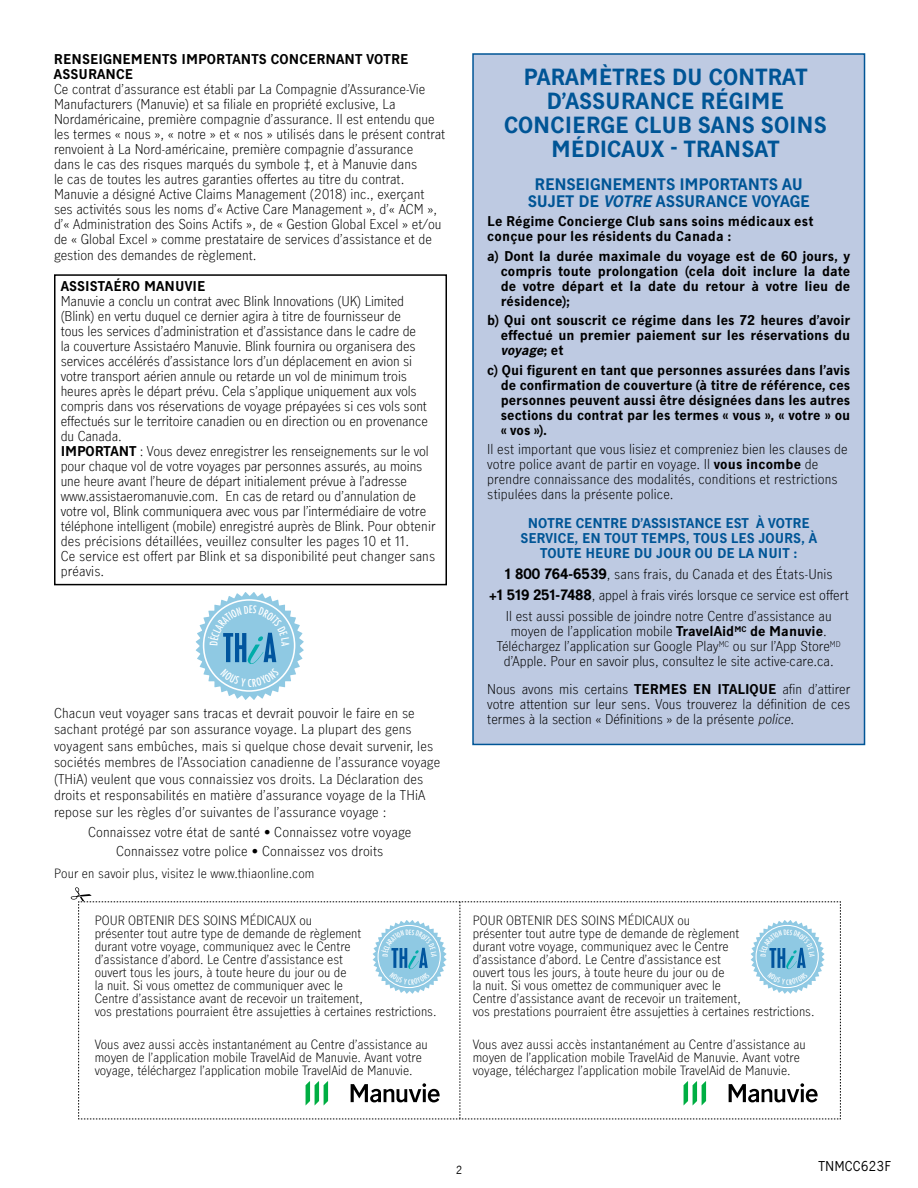
<style>
.page{position:relative;width:918px;height:1188px;background:#fff}
.page>*{position:absolute;margin:0;border:0;box-sizing:border-box;transform-origin:0 0}
.t1{font:700 21px/24px "Manulife JH Sans";color:#005596;text-align:center}
.t2{font:700 15px/16.5px "Manulife JH Sans";letter-spacing:-.01em;color:#005596;text-align:center}
.t3{font:300 12.75px/15px "Manulife JH Sans";color:#000}
.t4{font:700 12.75px/15px "Manulife JH Sans";color:#000;text-align:justify}
.t5{font:700 12.75px/15px "Manulife JH Sans";color:#005596;text-align:center}
.t6{font:12.75px "Manulife JH Sans";color:#000}
.t7{font:300 12px/13px "Manulife JH Sans";color:#000}
.t8{font:10.5px "Manulife JH Sans";color:#000}
.s1{font-weight:700}
.s2{font-style:italic}
.s3{font-weight:700;font-size:13.5px}
</style>
<div class="page">
<div style="left:473px;top:54px;width:392px;height:690px;background:#becae2"></div>
<div style="left:472px;top:53px;width:393px;height:692px;border:2px solid #005596"></div>
<div style="left:54px;top:274px;width:393px;height:311px;border:2px solid #000"></div>
<svg style="left:196px;top:592px;width:108px;height:108px"></svg>
<svg style="left:71px;top:887px;width:770px;height:233px"></svg>
<p class="t4" style="left:54px;top:52px;width:356px">RENSEIGNEMENTS IMPORTANTS CONCERNANT VOTRE<br>ASSURANCE</p>
<p class="t3" style="left:54px;top:82px;width:393px">Ce contrat d’assurance est établi par La Compagnie d’Assurance-Vie Manufacturers (Manuvie) et sa filiale en propriété exclusive, La Nordaméricaine, première compagnie d’assurance. Il est entendu que les termes « nous », « notre » et « nos » utilisés dans le présent contrat renvoient à La Nord-américaine, première compagnie d’assurance<br>dans le cas des risques marqués du symbole , et à Manuvie dans<br>le cas de toutes les autres garanties offertes au titre du contrat.<br>Manuvie a désigné Active Claims Management (2018) inc., exerçant ses activités sous les noms d’« Active Care Management », d’« ACM », d’« Administration des Soins Actifs », de « Gestion Global Excel » et/ou de « Global Excel » comme prestataire de services d’assistance et de gestion des demandes de règlement.</p>
<p class="t3" style="left:304px;top:157px;width:8px">‡</p>
<p class="t4" style="left:61px;top:278px;width:146px">ASSISTAÉRO MANUVIE</p>
<p class="t3" style="left:61px;top:293px;width:376px">Manuvie a conclu un contrat avec Blink Innovations (UK) Limited (Blink) en vertu duquel ce dernier agira à titre de fournisseur de<br>tous les services d’administration et d’assistance dans le cadre de<br>la couverture Assistaéro Manuvie. Blink fournira ou organisera des services accélérés d’assistance lors d’un déplacement en avion si votre transport aérien annule ou retarde un vol de minimum trois heures après le départ prévu. Cela s’applique uniquement aux vols compris dans vos réservations de voyage prépayées si ces vols sont effectués sur le territoire canadien ou en direction ou en provenance du Canada.<br><span class="s1">IMPORTANT</span> : Vous devez enregistrer les renseignements sur le vol pour chaque vol de votre voyages par personnes assurés, au moins une heure avant l’heure de départ initialement prévue à l’adresse www.assistaeromanuvie.com. En cas de retard ou d’annulation de votre vol, Blink communiquera avec vous par l’intermédiaire de votre téléphone intelligent (mobile) enregistré auprès de Blink. Pour obtenir des précisions détaillées, veuillez consulter les pages 10 et 11.<br>Ce service est offert par Blink et sa disponibilité peut changer sans préavis.</p>
<p class="t3" style="left:54px;top:704px;width:388px;line-height:16.5px">Chacun veut voyager sans tracas et devrait pouvoir le faire en se sachant protégé par son assurance voyage. La plupart des gens voyagent sans embûches, mais si quelque chose devait survenir, les sociétés membres de l’Association canadienne de l’assurance voyage (THiA) veulent que vous connaissiez vos droits. La Déclaration des droits et responsabilités en matière d’assurance voyage de la THiA repose sur les règles d’or suivantes de l’assurance voyage :</p>
<p class="t3" style="left:88px;top:821px;width:325px;line-height:19.8px;text-align:center">Connaissez votre état de santé • Connaissez votre voyage<br>Connaissez votre police • Connaissez vos droits</p>
<p class="t7" style="left:54px;top:866px;width:262px">Pour en savoir plus, visitez le www.thiaonline.com</p>
<p class="t7" style="left:95px;top:913px;width:343px">POUR OBTENIR DES SOINS MÉDICAUX ou<br>présenter tout autre type de demande de règlement<br>durant votre voyage, communiquez avec le Centre<br>d’assistance d’abord. Le Centre d’assistance est<br>ouvert tous les jours, à toute heure du jour ou de<br>la nuit. Si vous omettez de communiquer avec le<br>Centre d’assistance avant de recevoir un traitement,<br>vos prestations pourraient être assujetties à certaines restrictions.</p>
<p class="t7" style="left:95px;top:1037px;width:335px">Vous avez aussi accès instantanément au Centre d’assistance au moyen de l’application mobile TravelAid de Manuvie. Avant votre voyage, téléchargez l’application mobile TravelAid de Manuvie.</p>
<h1 class="t1" style="left:504px;top:65px;width:324px">PARAMÈTRES DU CONTRAT<br>D’ASSURANCE RÉGIME<br>CONCIERGE CLUB SANS SOINS<br>MÉDICAUX - TRANSAT</h1>
<p class="t2" style="left:528px;top:176px;width:284px">RENSEIGNEMENTS IMPORTANTS AU<br>SUJET DE <span class="s2">VOTRE</span> ASSURANCE VOYAGE</p>
<p class="t4" style="left:487px;top:214px;width:328px">Le Régime Concierge Club sans soins médicaux est conçue pour les résidents du Canada :</p>
<p class="t4" style="left:501px;top:248px;width:351px;text-indent:-14px">a) Dont la durée maximale du voyage est de 60 jours, y compris toute prolongation (cela doit inclure la date de votre départ et la date du retour à votre lieu de résidence);</p>
<p class="t4" style="left:501px;top:312px;width:351px;text-indent:-14px">b) Qui ont souscrit ce régime dans les 72 heures d’avoir effectué un premier paiement sur les réservations du <span class="s2">voyage</span>; e t</p>
<p class="t4" style="left:501px;top:362px;width:351px;text-indent:-14px">c) Qui figurent en tant que personnes assurées dans l’avis de confirmation de couverture (à titre de référence, ces personnes peuvent aussi être désignées dans les autres sections du contrat par les termes « vous », « votre » ou « vos »).</p>
<p class="t3" style="left:487px;top:441px;width:362px">Il est important que vous lisiez et compreniez bien les clauses de votre police avant de partir en voyage. Il <span class="s1">vous incombe</span> de prendre connaissance des modalités, conditions et restrictions stipulées dans la présente police.</p>
<p class="t5" style="left:521px;top:515px;width:298px">NOTRE CENTRE D’ASSISTANCE EST À VOTRE<br>SERVICE, EN TOUT TEMPS, TOUS LES JOURS, À<br>TOUTE HEURE DU JOUR OU DE LA NUIT :</p>
<p class="t3" style="left:489px;top:563px;width:361px;line-height:21px;text-align:center"><span class="s3">1 800 764-6539</span>, sans frais, du Canada et des États-Unis<br><span class="s3">+1 519 251-7488</span>, appel à frais virés lorsque ce service est offert<br>Il est aussi possible de joindre notre Centre d’assistance au</p>
<p class="t3" style="left:497px;top:623px;width:345px;text-align:center">moyen de l’application mobile <span class="s1">TravelAid</span><sup>MC</sup> <span class="s1">de Manuvie</span>.<br>Téléchargez l’application sur Google Play<sup>MC</sup> ou sur l’App Store<sup>MD </sup>d’Apple. Pour en savoir plus, consultez le site active-care.ca.</p>
<p class="t3" style="left:487px;top:682px;width:365px;text-align:justify">Nous avons mis certains <span class="s1">TERMES EN ITALIQUE</span> afin d’attirer votre attention sur leur sens. Vous trouverez la définition de ces termes à la section « Définitions » de la présente <span class="s2">police</span>.</p>
<p class="t7" style="left:473px;top:913px;width:343px">POUR OBTENIR DES SOINS MÉDICAUX ou<br>présenter tout autre type de demande de règlement<br>durant votre voyage, communiquez avec le Centre<br>d’assistance d’abord. Le Centre d’assistance est<br>ouvert tous les jours, à toute heure du jour ou de<br>la nuit. Si vous omettez de communiquer avec le<br>Centre d’assistance avant de recevoir un traitement,<br>vos prestations pourraient être assujetties à certaines restrictions.</p>
<p class="t7" style="left:473px;top:1037px;width:335px">Vous avez aussi accès instantanément au Centre d’assistance au moyen de l’application mobile TravelAid de Manuvie. Avant votre voyage, téléchargez l’application mobile TravelAid de Manuvie.</p>
<p class="t8" style="left:456px;top:1163px;width:8px">2</p>
<p class="t6" style="left:819px;top:1157px;width:74px">TNMCC623F</p>
</div>
